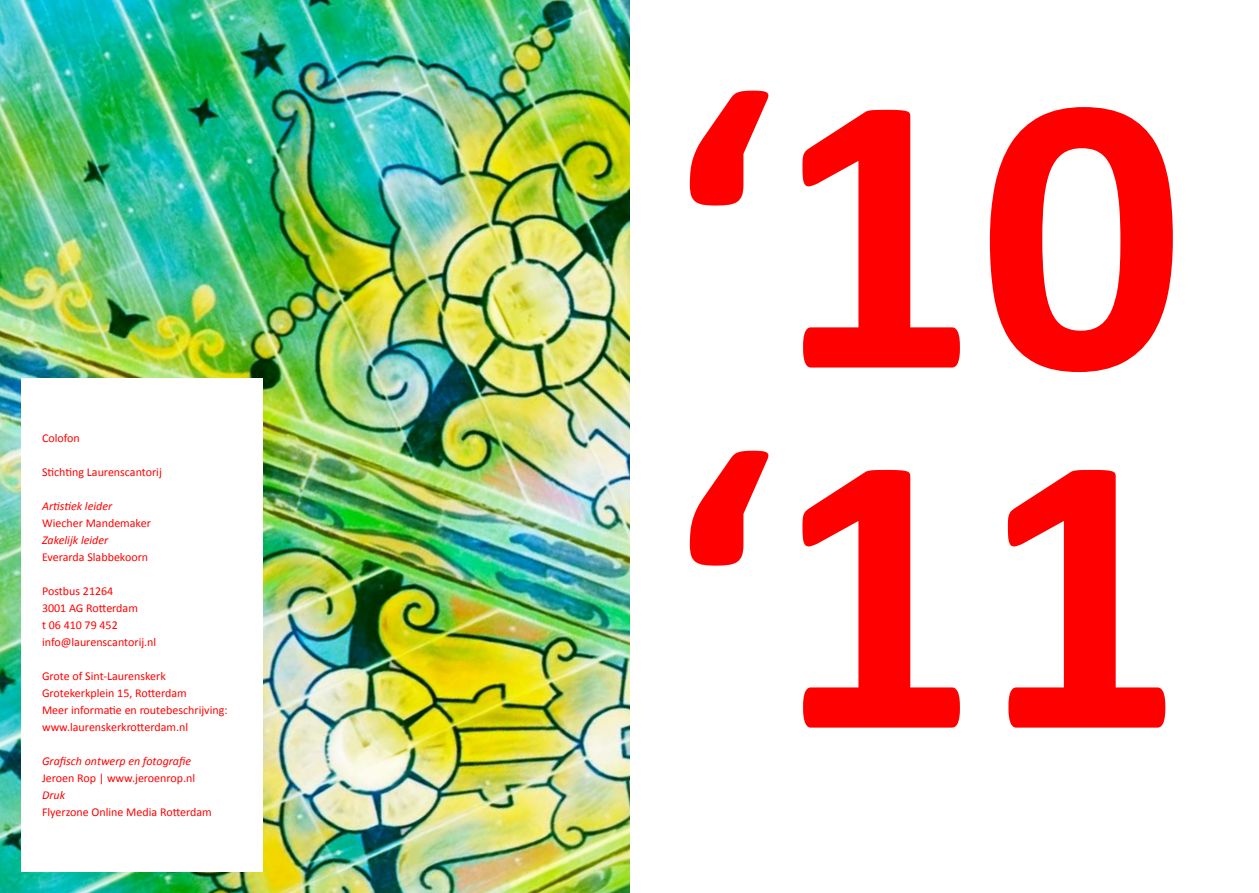
<style>
.page{position:relative;width:1259px;height:893px;background:#fff}
.page>*{position:absolute;margin:0;border:0;box-sizing:border-box;transform-origin:0 0}
.t1{font:700 405px/360px "Calibri";color:#f00}
.t2{font:12px/17px "Calibri";color:#f00}
.t3{font:italic 12px "Calibri";color:#f00}
</style>
<div class="page">
<img style="left:0;top:0;width:629px;height:893px">
<div style="left:21px;top:378px;width:242px;height:494px;background:#fff"></div>
<p class="t2" style="left:42px;top:429px;width:39px">Colofon</p>
<p class="t2" style="left:42px;top:463px;width:121px">Stichting Laurenscantorij</p>
<p class="t3" style="left:42px;top:499px;width:72px">Artistiek leider</p>
<p class="t2" style="left:42px;top:514px;width:110px">Wiecher Mandemaker</p>
<p class="t3" style="left:42px;top:533px;width:68px">Zakelijk leider</p>
<p class="t2" style="left:42px;top:548px;width:108px">Everarda Slabbekoorn</p>
<p class="t2" style="left:42px;top:582px;width:116px">Postbus 21264<br>3001 AG Rotterdam<br>t 06 410 79 452 info@laurenscantorij.nl</p>
<p class="t2" style="left:42px;top:667px;width:187px">Grote of Sint-Laurenskerk<br>Grotekerkplein 15, Rotterdam<br>Meer informatie en routebeschrijving: www.laurenskerkrotterdam.nl</p>
<p class="t3" style="left:42px;top:754px;width:151px">Grafisch ontwerp en fotografie</p>
<p class="t2" style="left:42px;top:769px;width:155px">Jeroen Rop | www.jeroenrop.nl</p>
<p class="t3" style="left:42px;top:788px;width:25px">Druk</p>
<p class="t2" style="left:42px;top:803px;width:171px">Flyerzone Online Media Rotterdam</p>
<h1 class="t1" style="left:668px;top:34px;width:517px">‘10 ‘11</h1>
</div>
